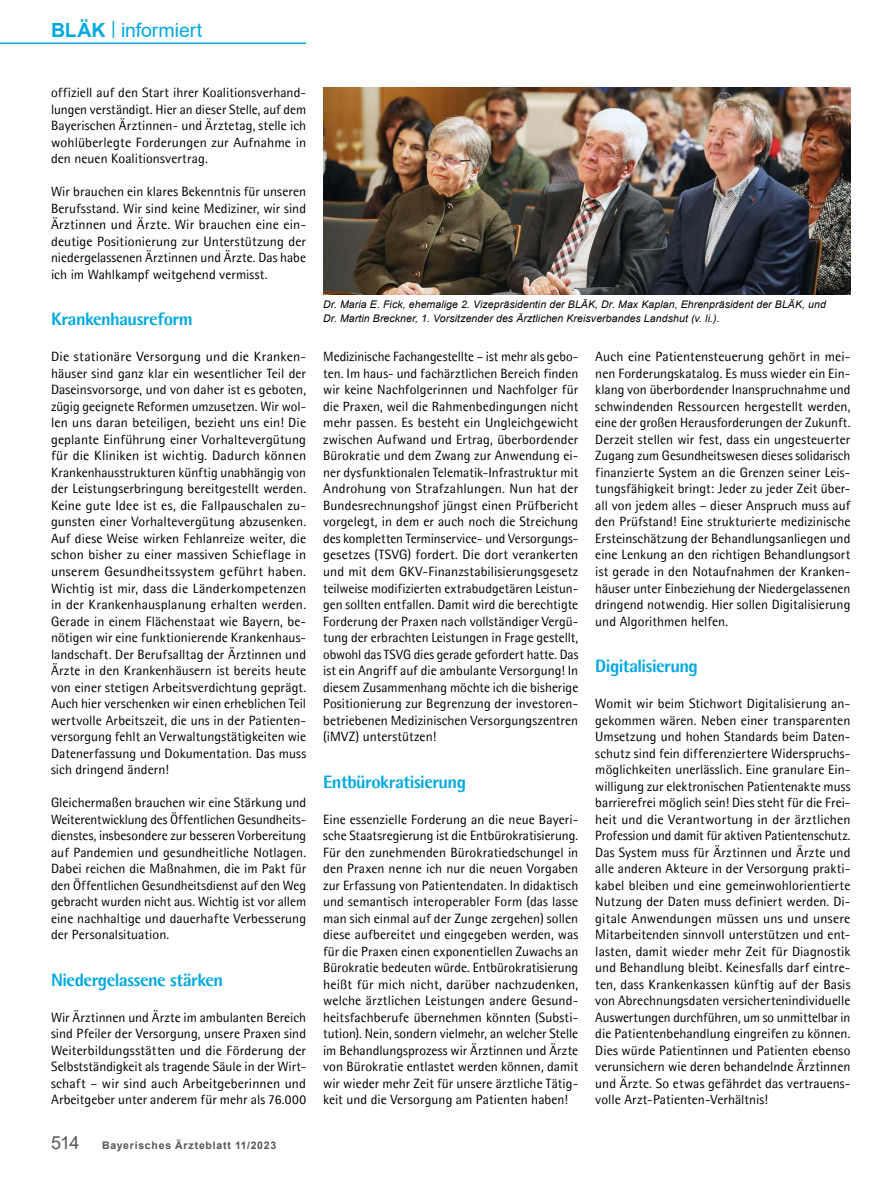
<style>
.page{position:relative;width:893px;height:1191px;background:#fff}
.page>*{position:absolute;margin:0;border:0;box-sizing:border-box;transform-origin:0 0}
.t1{font:19.5px "Arial";letter-spacing:-.005em;color:#00a9e0}
.t2{font:800 18px "Agfa Rotis Semisans";letter-spacing:-.03em;color:#00a9e0}
.t3{font:13.5px/16.5px "Agfa Rotis Semisans";letter-spacing:.005em;color:#000;text-align:justify}
.t4{font:italic 10.5px/13.5px "Arial";letter-spacing:.01em;color:#000}
.t5{font:700 10.5px "Arial";letter-spacing:.07em;color:#575654}
.s1{font-weight:700}
.s2{font-weight:400;font-size:18px}
</style>
<div class="page">
<hr style="left:0;top:43px;width:306px;height:1px;background:#00a9e0">
<img style="left:323px;top:88px;width:527px;height:206px">
<h1 class="t1" style="left:51px;top:16px;width:153px"><span class="s1">BLÄK</span> <sup>|</sup> informiert</h1>
<p class="t3" style="left:51px;top:84px;width:257px">offiziell auf den Start ihrer Koalitionsverhand&shy;lungen verständigt. Hier an dieser Stelle, auf dem Bayerischen Ärztinnen- und Ärztetag, stelle ich wohlüberlegte Forderungen zur Aufnahme in den neuen Koalitionsvertrag.</p>
<p class="t3" style="left:51px;top:183px;width:257px">Wir brauchen ein klares Bekenntnis für unseren Berufsstand. Wir sind keine Mediziner, wir sind Ärztinnen und Ärzte. Wir brauchen eine ein&shy;deutige Positionierung zur Unterstützung der niedergelassenen Ärztinnen und Ärzte. Das habe ich im Wahlkampf weitgehend vermisst.</p>
<h2 class="t2" style="left:51px;top:308px;width:143px">Krankenhausreform</h2>
<p class="t3" style="left:51px;top:348px;width:257px">Die stationäre Versorgung und die Kranken&shy;häuser sind ganz klar ein wesentlicher Teil der Daseinsvorsorge, und von daher ist es geboten, zügig geeignete Reformen umzusetzen. Wir wol&shy;len uns daran beteiligen, bezieht uns ein! Die geplante Einführung einer Vorhaltevergütung für die Kliniken ist wichtig. Dadurch können Krankenhausstrukturen künftig unabhängig von der Leistungserbringung bereitgestellt werden.<br>Keine gute Idee ist es, die Fallpauschalen zu&shy;gunsten einer Vorhaltevergütung abzusenken.<br>Auf diese Weise wirken Fehlanreize weiter, die schon bisher zu einer massiven Schieflage in unserem Gesundheitssystem geführt haben.<br>Wichtig ist mir, dass die Länderkompetenzen in der Krankenhausplanung erhalten werden.<br>Gerade in einem Flächenstaat wie Bayern, be&shy;nötigen wir eine funktionierende Krankenhaus&shy;landschaft. Der Berufsalltag der Ärztinnen und Ärzte in den Krankenhäusern ist bereits heute von einer stetigen Arbeitsverdichtung geprägt.<br>Auch hier verschenken wir einen erheblichen Teil wertvolle Arbeitszeit, die uns in der Patienten&shy;versorgung fehlt an Verwaltungstätigkeiten wie Datenerfassung und Dokumentation. Das muss sich dringend ändern!</p>
<p class="t3" style="left:51px;top:794px;width:257px">Gleichermaßen brauchen wir eine Stärkung und Weiterentwicklung des Öffentlichen Gesundheits&shy;dienstes, insbesondere zur besseren Vorbereitung auf Pandemien und gesundheitliche Notlagen.<br>Dabei reichen die Maßnahmen, die im Pakt für den Öffentlichen Gesundheitsdienst auf den Weg gebracht wurden nicht aus. Wichtig ist vor allem eine nachhaltige und dauerhafte Verbesserung der Personalsituation.</p>
<h2 class="t2" style="left:51px;top:968px;width:174px">Niedergelassene stärken</h2>
<p class="t3" style="left:51px;top:1008px;width:257px">Wir Ärztinnen und Ärzte im ambulanten Bereich sind Pfeiler der Versorgung, unsere Praxen sind Weiterbildungsstätten und die Förderung der Selbstständigkeit als tragende Säule in der Wirt&shy;schaft – wir sind auch Arbeitgeberinnen und Arbeitgeber unter anderem für mehr als 76.000</p>
<p class="t5" style="left:51px;top:1137px;width:227px"><span class="s2">514</span> Bayerisches Ärzteblatt 11/2023</p>
<p class="t4" style="left:323px;top:298px;width:504px">Dr. Maria E. Fick, ehemalige 2. Vizepräsidentin der BLÄK, Dr. Max Kaplan, Ehrenpräsident der BLÄK, und<br>Dr. Martin Breckner, 1. Vorsitzender des Ärztlichen Kreisverbandes Landshut (v. li.).</p>
<p class="t3" style="left:323px;top:348px;width:257px">Medizinische Fachangestellte – ist mehr als gebo&shy;ten. Im haus- und fachärztlichen Bereich finden wir keine Nachfolgerinnen und Nachfolger für die Praxen, weil die Rahmenbedingungen nicht mehr passen. Es besteht ein Ungleichgewicht zwischen Aufwand und Ertrag, überbordender Bürokratie und dem Zwang zur Anwendung ei&shy;ner dysfunktionalen Telematik-Infrastruktur mit Androhung von Strafzahlungen. Nun hat der Bundesrechnungshof jüngst einen Prüfbericht vorgelegt, in dem er auch noch die Streichung des kompletten Terminservice- und Versorgungs&shy;gesetzes (TSVG) fordert. Die dort verankerten und mit dem GKV-Finanzstabilisierungsgesetz teilweise modifizierten extrabudgetären Leistun&shy;gen sollten entfallen. Damit wird die berechtigte Forderung der Praxen nach vollständiger Vergü&shy;tung der erbrachten Leistungen in Frage gestellt, obwohl das TSVG dies gerade gefordert hatte. Das ist ein Angriff auf die ambulante Versorgung! In diesem Zusammenhang möchte ich die bisherige Positionierung zur Begrenzung der investoren&shy;betriebenen Medizinischen Versorgungszentren (iMVZ) unterstützen!</p>
<h2 class="t2" style="left:323px;top:770px;width:144px">Entbürokratisierung</h2>
<p class="t3" style="left:323px;top:810px;width:257px">Eine essenzielle Forderung an die neue Bayeri&shy;sche Staatsregierung ist die Entbürokratisierung.<br>Für den zunehmenden Bürokratiedschungel in den Praxen nenne ich nur die neuen Vorgaben zur Erfassung von Patientendaten. In didaktisch und semantisch interoperabler Form (das lasse man sich einmal auf der Zunge zergehen) sollen diese aufbereitet und eingegeben werden, was für die Praxen einen exponentiellen Zuwachs an Bürokratie bedeuten würde. Entbürokratisierung heißt für mich nicht, darüber nachzudenken, welche ärztlichen Leistungen andere Gesund&shy;heitsfachberufe übernehmen könnten (Substi&shy;tution). Nein, sondern vielmehr, an welcher Stelle im Behandlungsprozess wir Ärztinnen und Ärzte von Bürokratie entlastet werden können, damit wir wieder mehr Zeit für unsere ärztliche Tätig&shy;keit und die Versorgung am Patienten haben!</p>
<p class="t3" style="left:595px;top:348px;width:257px">Auch eine Patientensteuerung gehört in mei&shy;nen Forderungskatalog. Es muss wieder ein Ein&shy;klang von überbordender Inanspruchnahme und schwindenden Ressourcen hergestellt werden, eine der großen Herausforderungen der Zukunft.<br>Derzeit stellen wir fest, dass ein ungesteuerter Zugang zum Gesundheitswesen dieses solidarisch finanzierte System an die Grenzen seiner Leis&shy;tungsfähigkeit bringt: Jeder zu jeder Zeit über&shy;all von jedem alles – dieser Anspruch muss auf den Prüfstand! Eine strukturierte medizinische Ersteinschätzung der Behandlungsanliegen und eine Lenkung an den richtigen Behandlungsort ist gerade in den Notaufnahmen der Kranken&shy;häuser unter Einbeziehung der Niedergelassenen dringend notwendig. Hier sollen Digitalisierung und Algorithmen helfen.</p>
<h2 class="t2" style="left:595px;top:654px;width:104px">Digitalisierung</h2>
<p class="t3" style="left:595px;top:695px;width:257px">Womit wir beim Stichwort Digitalisierung an&shy;gekommen wären. Neben einer transparenten Umsetzung und hohen Standards beim Daten&shy;schutz sind fein differenziertere Widerspruchs&shy;möglichkeiten unerlässlich. Eine granulare Ein&shy;willigung zur elektronischen Patientenakte muss barrierefrei möglich sein! Dies steht für die Frei&shy;heit und die Verantwortung in der ärztlichen Profession und damit für aktiven Patientenschutz.<br>Das System muss für Ärztinnen und Ärzte und alle anderen Akteure in der Versorgung prakti&shy;kabel bleiben und eine gemeinwohlorientierte Nutzung der Daten muss definiert werden. Di&shy;gitale Anwendungen müssen uns und unsere Mitarbeitenden sinnvoll unterstützen und ent&shy;lasten, damit wieder mehr Zeit für Diagnostik und Behandlung bleibt. Keinesfalls darf eintre&shy;ten, dass Krankenkassen künftig auf der Basis von Abrechnungsdaten versichertenindividuelle Auswertungen durchführen, um so unmittelbar in die Patientenbehandlung eingreifen zu können.<br>Dies würde Patientinnen und Patienten ebenso verunsichern wie deren behandelnde Ärztinnen und Ärzte. So etwas gefährdet das vertrauens&shy;volle Arzt-Patienten-Verhältnis!</p>
</div>
